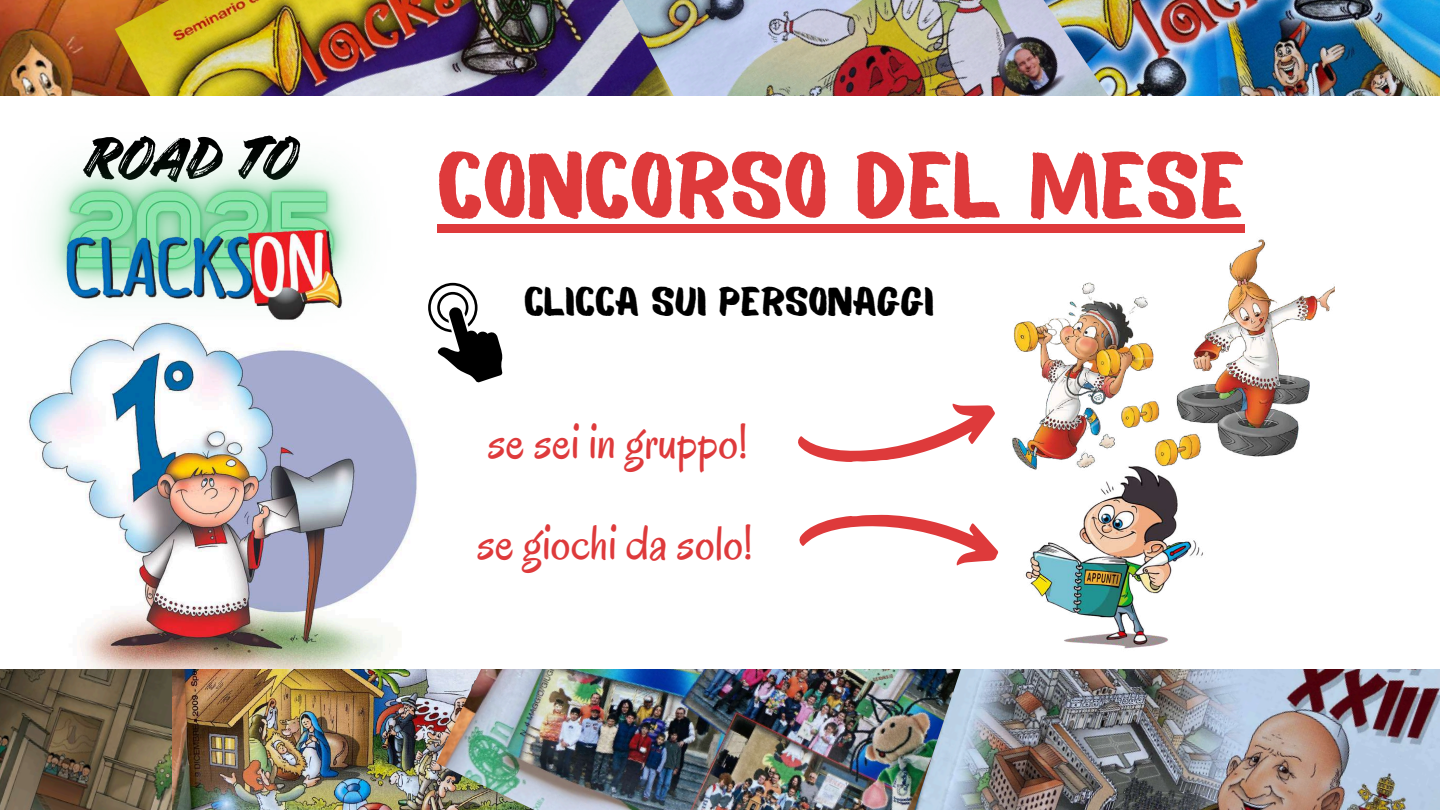
<style>
.page{position:relative;width:1440px;height:810px;background:#fff}
.page>*{position:absolute;margin:0;border:0;box-sizing:border-box;transform-origin:0 0}
.t1{font:92px "Balmy";color:#de3a3b}
.t2{font:70.5px "Handelson Two";color:#000}
.t3{font:49.3px "Oregano";color:#de3a3b}
.t4{font:40px "Balmy";color:#000}
</style>
<div class="page">
<img style="left:0;top:0;width:115px;height:62px">
<img style="left:0;top:669px;width:173px;height:141px">
<img style="left:1173px;top:0;width:267px;height:96px">
<img style="left:822px;top:0;width:351px;height:96px">
<img style="left:115px;top:0;width:707px;height:96px">
<img style="left:173px;top:669px;width:263px;height:141px">
<img style="left:436px;top:669px;width:459px;height:141px">
<img style="left:895px;top:669px;width:545px;height:141px">
<svg style="left:798px;top:403px;width:197px;height:59px"></svg>
<svg style="left:799px;top:515px;width:200px;height:51px"></svg>
<img style="left:27px;top:399px;width:391px;height:270px">
<img style="left:1012px;top:239px;width:323px;height:222px">
<img style="left:1021px;top:461px;width:182px;height:188px">
<svg style="left:445px;top:283px;width:58px;height:100px"></svg>
<div style="left:437px;top:224px;width:808px;height:9px;background:#de3a3b"></div>
<img style="left:0;top:62px;width:445px;height:337px">
<img style="left:55px;top:191px;width:292px;height:139px">
<h2 class="t2" style="left:81px;top:122px;width:215px">ROAD TO</h2>
<h1 class="t1" style="left:437px;top:150px;width:809px">CONCORSO DEL MESE</h1>
<p class="t4" style="left:524px;top:286px;width:411px">CLICCA SUI PERSONAGGI</p>
<p class="t3" style="left:488px;top:411px;width:261px">se sei in gruppo!</p>
<p class="t3" style="left:477px;top:512px;width:277px">se giochi da solo!</p>
</div>
